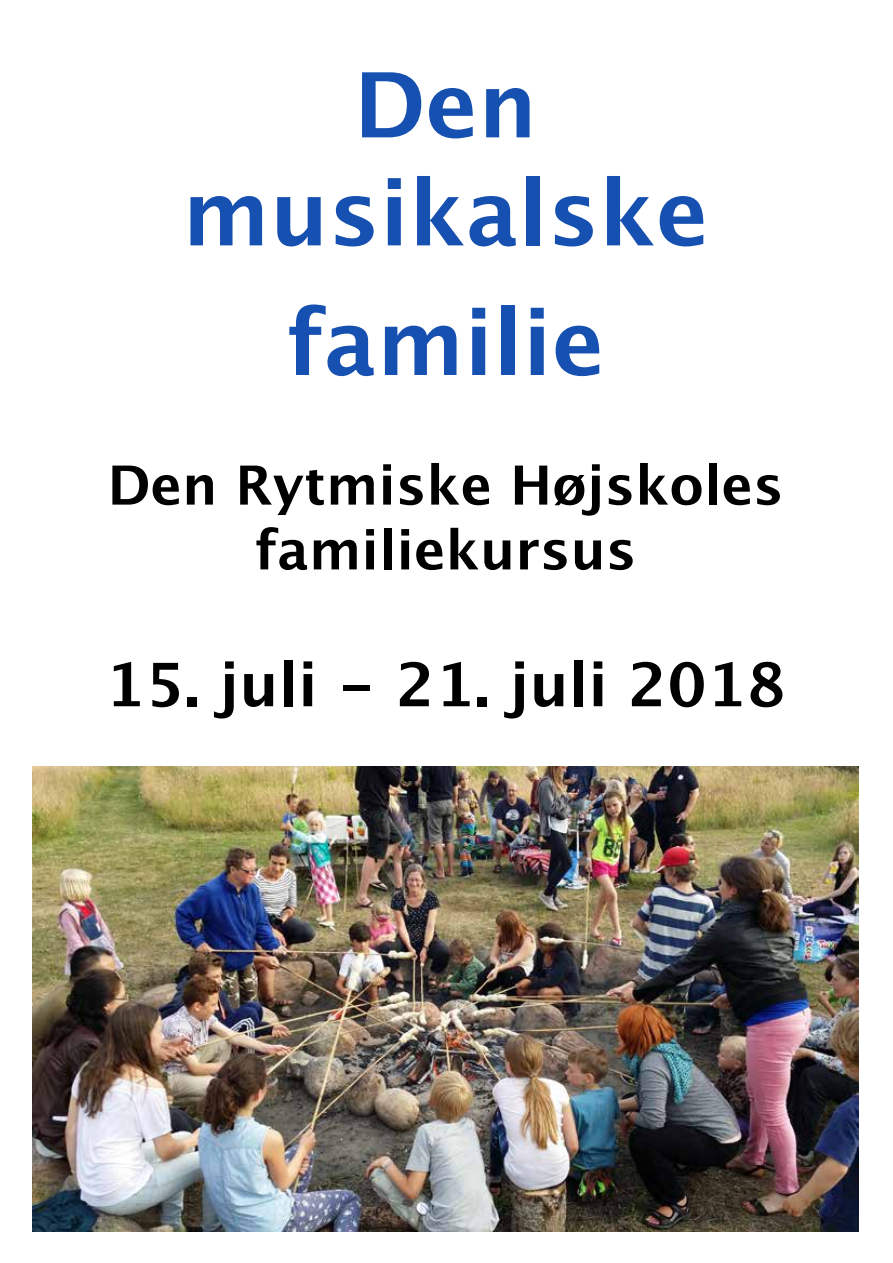
<style>
.page{position:relative;width:893px;height:1263px;background:#fff}
.page>*{position:absolute;margin:0;border:0;box-sizing:border-box;transform-origin:0 0}
.t1{font:700 90px/108px "Lucida Grande";color:#1650b0;text-align:center}
.t2{font:700 60px "Lucida Grande";color:#000}
.t3{font:700 54px/64.8px "Lucida Grande";color:#000;text-align:center}
</style>
<div class="page">
<img style="left:33px;top:767px;width:825px;height:464px">
<h1 class="t1" style="left:182px;top:51px;width:528px">Den musikalske</h1>
<h1 class="t1" style="left:286px;top:288px;width:320px">familie</h1>
<p class="t3" style="left:108px;top:452px;width:677px">Den Rytmiske Højskoles familiekursus</p>
<p class="t2" style="left:105px;top:636px;width:682px">15. juli - 21. juli 2018</p>
</div>
